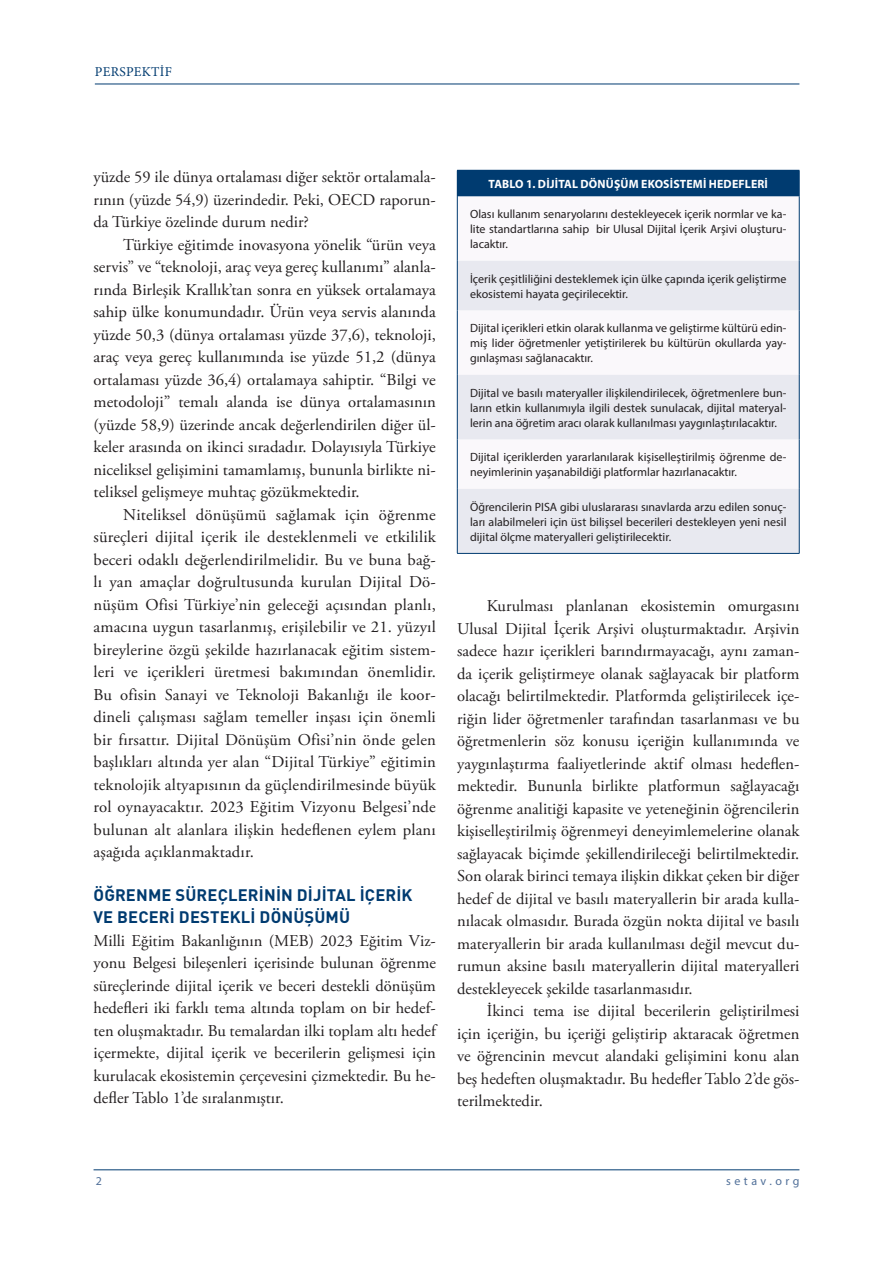
<style>
.page{position:relative;width:893px;height:1263px;background:#fff}
.page>*{position:absolute;margin:0;border:0;box-sizing:border-box;transform-origin:0 0}
.t1{font:16.5px/22.5px "Adobe Garamond Pro";color:#231f20;text-align:justify}
.baslik1{font:700 16.5px/22.5px "DIN Pro";letter-spacing:.01em;color:#003b70}
.t2{font:13.5px "Minion Pro";letter-spacing:.025em;color:#003b70}
.tablo_metni{font:12px/15px "Myriad Pro";color:#231f20;text-align:justify}
.t3{font:700 12px "Myriad Pro";letter-spacing:.015em;color:#fff}
.t4{font:12px "Myriad Pro";letter-spacing:.29em;color:#517099}
</style>
<div class="page">
<hr style="left:94px;top:1169px;width:705px;height:1px;background:#003b70">
<hr style="left:95px;top:84px;width:704px;height:1px;background:#003b70">
<div style="left:457px;top:170px;width:342px;height:26px;background:#003b70"></div>
<svg style="left:458px;top:196px;width:341px;height:65px"></svg>
<svg style="left:458px;top:261px;width:341px;height:292px;fill:#e8e9f0"></svg>
<svg style="left:799px;top:170px;width:1px;height:26px"></svg>
<hr style="left:457px;top:196px;width:1px;height:65px;background:#003b70">
<hr style="left:799px;top:196px;width:1px;height:65px;background:#003b70">
<hr style="left:457px;top:261px;width:1px;height:49px;background:#003b70">
<hr style="left:799px;top:261px;width:1px;height:49px;background:#003b70">
<hr style="left:457px;top:310px;width:1px;height:65px;background:#003b70">
<hr style="left:799px;top:310px;width:1px;height:65px;background:#003b70">
<hr style="left:457px;top:375px;width:1px;height:64px;background:#003b70">
<hr style="left:799px;top:375px;width:1px;height:64px;background:#003b70">
<hr style="left:457px;top:439px;width:1px;height:50px;background:#003b70">
<hr style="left:799px;top:439px;width:1px;height:50px;background:#003b70">
<hr style="left:457px;top:489px;width:1px;height:64px;background:#003b70">
<hr style="left:799px;top:489px;width:1px;height:64px;background:#003b70">
<hr style="left:457px;top:553px;width:342px;height:1px;background:#003b70">
<p class="t2" style="left:95px;top:63px;width:79px">PERSPEKTİF</p>
<p class="t1" style="left:94px;top:166px;width:344px">yüzde 59 ile dünya ortalaması diğer sektör ortalamala&shy;rının (yüzde 54,9) üzerindedir. Peki, OECD raporun&shy;da Türkiye özelinde durum nedir?</p>
<p class="t1" style="left:94px;top:234px;width:344px;text-indent:30px">Türkiye eğitimde inovasyona yönelik “ürün veya servis” ve “teknoloji, araç veya gereç kullanımı” alanla&shy;rında Birleşik Krallık’tan sonra en yüksek ortalamaya sahip ülke konumundadır. Ürün veya servis alanında yüzde 50,3 (dünya ortalaması yüzde 37,6), teknoloji, araç veya gereç kullanımında ise yüzde 51,2 (dünya ortalaması yüzde 36,4) ortalamaya sahiptir. “Bilgi ve metodoloji” temalı alanda ise dünya ortalamasının (yüzde 58,9) üzerinde ancak değerlendirilen diğer ül&shy;keler arasında on ikinci sıradadır. Dolayısıyla Türkiye niceliksel gelişimini tamamlamış, bununla birlikte ni&shy;teliksel gelişmeye muhtaç gözükmektedir.</p>
<p class="t1" style="left:94px;top:504px;width:344px;text-indent:30px">Niteliksel dönüşümü sağlamak için öğrenme süreçleri dijital içerik ile desteklenmeli ve etkililik beceri odaklı değerlendirilmelidir. Bu ve buna bağ&shy;lı yan amaçlar doğrultusunda kurulan Dijital Dö&shy;nüşüm Ofisi Türkiye’nin geleceği açısından planlı, amacına uygun tasarlanmış, erişilebilir ve 21. yüzyıl bireylerine özgü şekilde hazırlanacak eğitim sistem&shy;leri ve içerikleri üretmesi bakımından önemlidir.<br>Bu ofisin Sanayi ve Teknoloji Bakanlığı ile koor&shy;dineli çalışması sağlam temeller inşası için önemli bir fırsattır. Dijital Dönüşüm Ofisi’nin önde gelen başlıkları altında yer alan “Dijital Türkiye” eğitimin teknolojik altyapısının da güçlendirilmesinde büyük rol oynayacaktır. 2023 Eğitim Vizyonu Belgesi’nde bulunan alt alanlara ilişkin hedeflenen eylem planı aşağıda açıklanmaktadır.</p>
<p class="baslik1" style="left:94px;top:883px;width:321px">ÖĞRENME SÜREÇLERININ DIJITAL İÇERIK<br>VE BECERI DESTEKLI DÖNÜŞÜMÜ</p>
<p class="t1" style="left:94px;top:930px;width:344px">Milli Eğitim Bakanlığının (MEB) 2023 Eğitim Viz&shy;yonu Belgesi bileşenleri içerisinde bulunan öğrenme süreçlerinde dijital içerik ve beceri destekli dönüşüm hedefleri iki farklı tema altında toplam on bir hedef&shy;ten oluşmaktadır. Bu temalardan ilki toplam altı hedef içermekte, dijital içerik ve becerilerin gelişmesi için kurulacak ekosistemin çerçevesini çizmektedir. Bu he&shy;defler Tablo 1’de sıralanmıştır.</p>
<p class="t3" style="left:489px;top:176px;width:281px">TABLO 1. DİJİTAL DÖNÜŞÜM EKOSİSTEMİ HEDEFLERİ</p>
<p class="tablo_metni" style="left:470px;top:206px;width:318px">Olası kullanım senaryolarını destekleyecek içerik normlar ve ka&shy;lite standartlarına sahip bir Ulusal Dijital İçerik Arşivi oluşturu&shy;lacaktır.</p>
<p class="tablo_metni" style="left:470px;top:271px;width:318px">İçerik çeşitliliğini desteklemek için ülke çapında içerik geliştirme ekosistemi hayata geçirilecektir.</p>
<p class="tablo_metni" style="left:470px;top:320px;width:318px">Dijital içerikleri etkin olarak kullanma ve geliştirme kültürü edin&shy;miş lider öğretmenler yetiştirilerek bu kültürün okullarda yay&shy;gınlaşması sağlanacaktır.</p>
<p class="tablo_metni" style="left:470px;top:385px;width:318px">Dijital ve basılı materyaller ilişkilendirilecek, öğretmenlere bun&shy;ların etkin kullanımıyla ilgili destek sunulacak, dijital materyal&shy;lerin ana öğretim aracı olarak kullanılması yaygınlaştırılacaktır.</p>
<p class="tablo_metni" style="left:470px;top:449px;width:318px">Dijital içeriklerden yararlanılarak kişiselleştirilmiş öğrenme de&shy;neyimlerinin yaşanabildiği platformlar hazırlanacaktır.</p>
<p class="tablo_metni" style="left:470px;top:499px;width:318px">Öğrencilerin PISA gibi uluslararası sınavlarda arzu edilen sonuç&shy;ları alabilmeleri için üst bilişsel becerileri destekleyen yeni nesil dijital ölçme materyalleri geliştirilecektir.</p>
<p class="t1" style="left:457px;top:595px;width:344px;text-indent:30px">Kurulması planlanan ekosistemin omurgasını Ulusal Dijital İçerik Arşivi oluşturmaktadır. Arşivin sadece hazır içerikleri barındırmayacağı, aynı zaman&shy;da içerik geliştirmeye olanak sağlayacak bir platform olacağı belirtilmektedir. Platformda geliştirilecek içe&shy;riğin lider öğretmenler tarafından tasarlanması ve bu öğretmenlerin söz konusu içeriğin kullanımında ve yaygınlaştırma faaliyetlerinde aktif olması hedeflen&shy;mektedir. Bununla birlikte platformun sağlayacağı öğrenme analitiği kapasite ve yeteneğinin öğrencilerin kişiselleştirilmiş öğrenmeyi deneyimlemelerine olanak sağlayacak biçimde şekillendirileceği belirtilmektedir.<br>Son olarak birinci temaya ilişkin dikkat çeken bir diğer hedef de dijital ve basılı materyallerin bir arada kulla&shy;nılacak olmasıdır. Burada özgün nokta dijital ve basılı materyallerin bir arada kullanılması değil mevcut du&shy;rumun aksine basılı materyallerin dijital materyalleri destekleyecek şekilde tasarlanmasıdır.</p>
<p class="t1" style="left:457px;top:1000px;width:344px;text-indent:30px">İkinci tema ise dijital becerilerin geliştirilmesi için içeriğin, bu içeriği geliştirip aktaracak öğretmen ve öğrencinin mevcut alandaki gelişimini konu alan beş hedeften oluşmaktadır. Bu hedefler Tablo 2’de gös&shy;terilmektedir.</p>
<p class="t4" style="left:96px;top:1173px;width:8px">2</p>
<p class="t4" style="left:726px;top:1173px;width:75px">setav.org</p>
</div>
